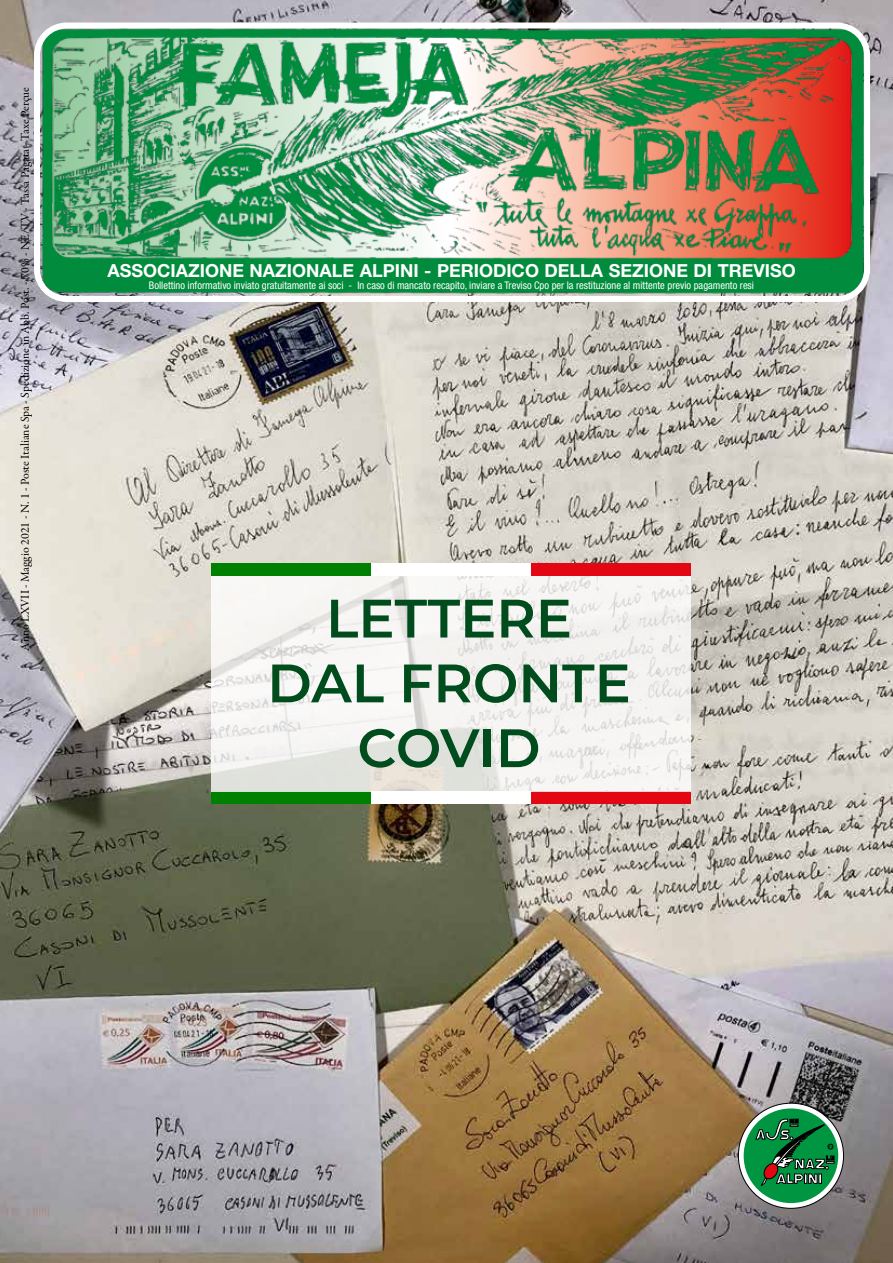
<style>
.page{position:relative;width:893px;height:1263px;background:#fff}
.page>*{position:absolute;margin:0;border:0;box-sizing:border-box;transform-origin:0 0}
.t1{font:600 54px/64.8px "Montserrat";color:#004c1d;text-align:center}
.t2{font:700 18px "Helvetica Neue LT Std";color:#fff}
.t3{font:12px "Garamond Premr Pro";color:#000}
.t4{font:condensed 10.5px "Helvetica Neue LT Std";color:#fff}
</style>
<div class="page">
<img style="left:0;top:0;width:893px;height:1263px">
<img style="left:37px;top:26px;width:830px;height:270px">
<div style="left:34px;top:23px;width:836px;height:279px;border:6px solid #fff;border-radius:30px"></div>
<svg style="left:738px;top:1103px;width:105px;height:105px;background:#488b61"></svg>
<div style="left:211px;top:791px;width:160px;height:13px;background:#008000"></div>
<div style="left:371px;top:791px;width:160px;height:13px;background:#fff"></div>
<div style="left:531px;top:791px;width:160px;height:13px;background:#e30613"></div>
<svg style="left:211px;top:576px;width:480px;height:215px;fill:#f5f4f2"></svg>
<div style="left:211px;top:563px;width:160px;height:13px;background:#008000"></div>
<div style="left:371px;top:563px;width:160px;height:13px;background:#fff"></div>
<div style="left:531px;top:563px;width:160px;height:13px;background:#e30613"></div>
<p class="t3" style="left:18px;top:650px;width:565px;rotate:-90deg">Anno LXVII - Maggio 2021 - N. 1 - Poste Italiane Spa - Spedizione in Abb. Post. - 70% - NE/TV - Tassa Pagata - Taxe Perçue</p>
<h2 class="t2" style="left:107px;top:260px;width:690px">ASSOCIAZIONE NAZIONALE ALPINI - PERIODICO DELLA SEZIONE DI TREVISO</h2>
<p class="t4" style="left:149px;top:279px;width:607px">Bollettino informativo inviato gratuitamente ai soci - In caso di mancato recapito, inviare a Treviso Cpo per la restituzione al mittente previo pagamento resi</p>
<h1 class="t1" style="left:267px;top:583px;width:365px">LETTERE<br>DAL FRONTE<br>COVID</h1>
</div>
